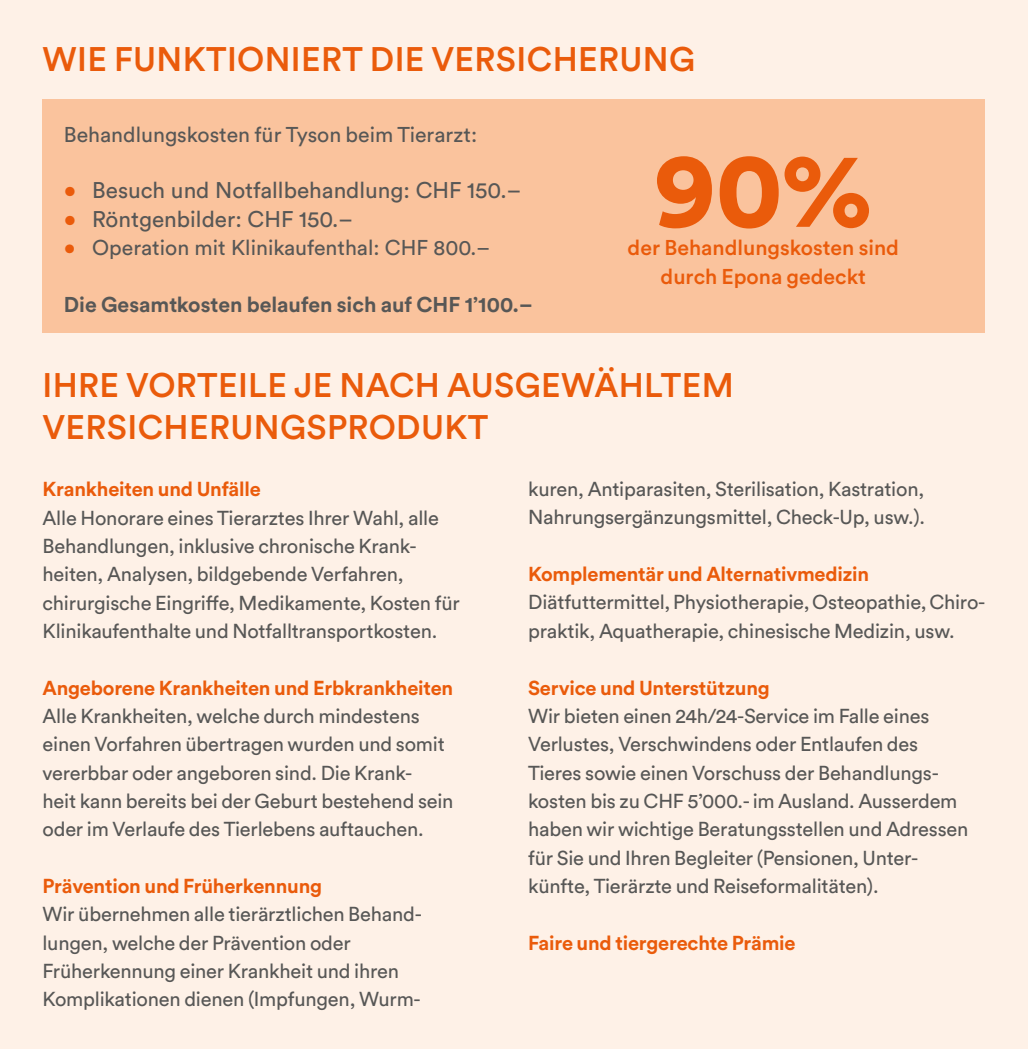
<style>
.page{position:relative;width:1028px;height:1049px;background:#fef1e7}
.page>*{position:absolute;margin:0;border:0;box-sizing:border-box;transform-origin:0 0}
.t1{font:900 106.25px "Circular Std";color:#ea5b0b}
.t2{font:500 33.75px/42.5px "Circular Std";letter-spacing:.01em;color:#ea5b0b}
.t3{font:22.5px "Circular Std";color:#575756}
.t4{font:21.25px "Circular Std";color:#575756}
.t5{font:500 21.25px "Circular Std";color:#ea5b0b}
.t6{font:700 21.25px "Circular Std";color:#575756}
.t7{font:20px/28.2px "Circular Std";letter-spacing:-.01em;color:#575756}
.t8{font:700 20px "Circular Std";letter-spacing:-.01em;color:#ea5b0b}
.s1{color:#ea5b0b}
</style>
<div class="page">
<div style="left:43px;top:99px;width:942px;height:234px;background:#fac39d"></div>
<h2 class="t2" style="left:43px;top:37px;width:654px">WIE FUNKTIONIERT DIE VERSICHERUNG</h2>
<p class="t4" style="left:64px;top:121px;width:415px">Behandlungskosten für Tyson beim Tierarzt:</p>
<p class="t3" style="left:64px;top:177px;width:459px"><span class="s1">•</span> Besuch und Notfallbehandlung: CHF 150.–</p>
<p class="t3" style="left:64px;top:205px;width:291px"><span class="s1">•</span> Röntgenbilder: CHF 150.–</p>
<p class="t4" style="left:64px;top:235px;width:428px"><span class="s1">•</span> Operation mit Klinikaufenthal: CHF 800.–</p>
<p class="t6" style="left:64px;top:291px;width:470px">Die Gesamtkosten belaufen sich auf CHF 1’100.–</p>
<h1 class="t1" style="left:653px;top:119px;width:221px">90%</h1>
<p class="t5" style="left:660px;top:263px;width:207px">durch Epona gedeckt</p>
<p class="t5" style="left:627px;top:234px;width:273px">der Behandlungskosten sind</p>
<h2 class="t2" style="left:43px;top:363px;width:693px">IHRE VORTEILE JE NACH AUSGEWÄHLTEM<br>VERSICHERUNGSPRODUKT</h2>
<p class="t8" style="left:43px;top:476px;width:220px">Krankheiten und Unfälle</p>
<p class="t7" style="left:43px;top:503px;width:419px">Alle Honorare eines Tierarztes Ihrer Wahl, alle Behandlungen, inklusive chronische Krank&shy;heiten, Analysen, bildgebende Verfahren, chirurgische Eingriffe, Medikamente, Kosten für Klinikaufenthalte und Notfalltransportkosten.</p>
<p class="t8" style="left:43px;top:675px;width:412px">Angeborene Krankheiten und Erbkrankheiten</p>
<p class="t7" style="left:43px;top:701px;width:412px">Alle Krankheiten, welche durch mindestens einen Vorfahren übertragen wurden und somit vererbbar oder angeboren sind. Die Krank-<br>heit kann bereits bei der Geburt bestehend sein oder im Verlaufe des Tierlebens auftauchen.</p>
<p class="t8" style="left:43px;top:873px;width:281px">Prävention und Früherkennung</p>
<p class="t7" style="left:43px;top:900px;width:381px">Wir übernehmen alle tierärztlichen Behand&shy;lungen, welche der Prävention oder Früherkennung einer Krankheit und ihren Komplikationen dienen (Impfungen, Wurm-</p>
<p class="t7" style="left:528px;top:475px;width:398px">kuren, Antiparasiten, Sterilisation, Kastration,<br>Nahrungsergänzungsmittel, Check-Up, usw.).</p>
<p class="t8" style="left:528px;top:561px;width:342px">Komplementär und Alternativmedizin</p>
<p class="t7" style="left:528px;top:588px;width:459px">Diätfuttermittel, Physiotherapie, Osteopathie, Chiro&shy;praktik, Aquatherapie, chinesische Medizin, usw.</p>
<p class="t8" style="left:528px;top:674px;width:243px">Service und Unterstützung</p>
<p class="t7" style="left:528px;top:701px;width:441px">Wir bieten einen 24h/24-Service im Falle eines Verlustes, Verschwindens oder Entlaufen des Tieres sowie einen Vorschuss der Behandlungs&shy;kosten bis zu CHF 5’000.- im Ausland. Ausserdem haben wir wichtige Beratungsstellen und Adressen für Sie und Ihren Begleiter (Pensionen, Unter&shy;künfte, Tierärzte und Reiseformalitäten).</p>
<p class="t8" style="left:528px;top:930px;width:269px">Faire und tiergerechte Prämie</p>
</div>
